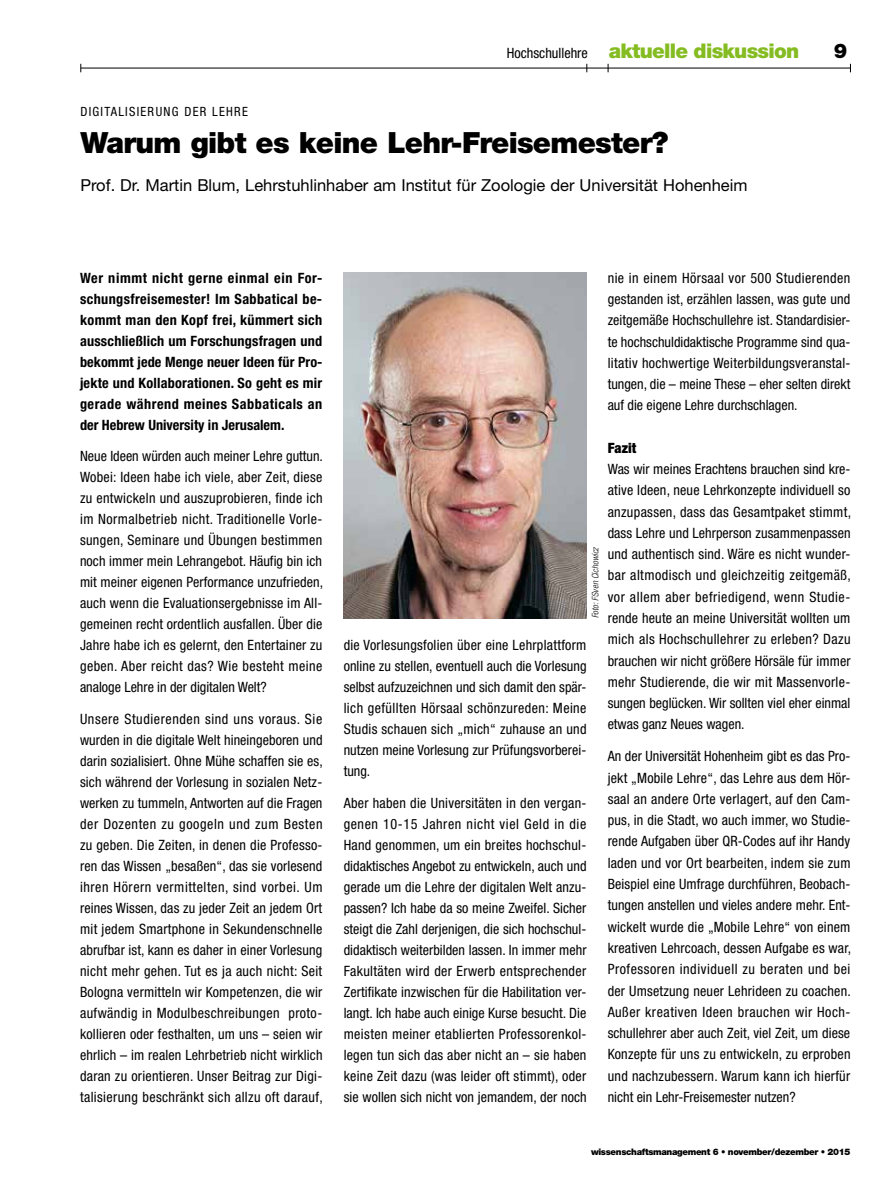
<style>
.page{position:relative;width:893px;height:1191px;background:#fff}
.page>*{position:absolute;margin:0;border:0;box-sizing:border-box;transform-origin:0 0}
.t1{font:900 29.25px "Helvetica Neue";letter-spacing:-.025em;color:#000}
.t2{font:900 20.25px "Helvetica Neue";letter-spacing:-.035em;color:#85bc21}
.t3{font:900 20.25px "Helvetica Neue";color:#000}
.t4{font:16.5px "Helvetica Neue";color:#000}
.t5{font:condensed 14.25px/21px "Helvetica Neue";color:#000;text-align:justify}
.t6{font:700 condensed 14.25px/21px "Helvetica Neue";color:#000;text-align:justify}
.t7{font:900 condensed 14.25px "Helvetica Neue";color:#000}
.t8{font:condensed 12.75px "Helvetica Neue";letter-spacing:.1em;color:#000}
.t9{font:900 9px "Helvetica Neue";letter-spacing:-.035em;color:#000}
.t10{font:italic 300 condensed 9px "Helvetica Neue";color:#000}
.s1{font-weight:400;font-stretch:condensed;font-size:14.25px;color:#000}
</style>
<div class="page">
<hr style="left:81px;top:68px;width:769px;height:1px;background:#000">
<img style="left:344px;top:272px;width:242px;height:346px">
<h2 class="t2" style="left:507px;top:39px;width:294px"><span class="s1">Hochschullehre</span> aktuelle diskussion</h2>
<h2 class="t3" style="left:834px;top:39px;width:15px">9</h2>
<p class="t8" style="left:80px;top:104px;width:169px">DIGITALISIERUNG DER LEHRE</p>
<h1 class="t1" style="left:80px;top:125px;width:589px">Warum gibt es keine Lehr-Freisemester?</h1>
<p class="t4" style="left:80px;top:175px;width:669px">Prof. Dr. Martin Blum, Lehrstuhlinhaber am Institut für Zoologie der Universität Hohenheim</p>
<p class="t6" style="left:80px;top:267px;width:244px">Wer nimmt nicht gerne einmal ein For&shy;schungsfreisemester! Im Sabbatical be&shy;kommt man den Kopf frei, kümmert sich ausschließlich um Forschungsfragen und bekommt jede Menge neuer Ideen für Pro&shy;jekte und Kollaborationen. So geht es mir gerade während meines Sabbaticals an der Hebrew University in Jerusalem.</p>
<p class="t5" style="left:80px;top:445px;width:245px">Neue Ideen würden auch meiner Lehre guttun.<br>Wobei: Ideen habe ich viele, aber Zeit, diese zu entwickeln und auszuprobieren, finde ich im Normalbetrieb nicht. Traditionelle Vorle&shy;sungen, Seminare und Übungen bestimmen noch immer mein Lehrangebot. Häufig bin ich mit meiner eigenen Performance unzufrieden, auch wenn die Evaluationsergebnisse im All&shy;gemeinen recht ordentlich ausfallen. Über die Jahre habe ich es gelernt, den Entertainer zu geben. Aber reicht das? Wie besteht meine analoge Lehre in der digitalen Welt?</p>
<p class="t5" style="left:80px;top:708px;width:244px">Unsere Studierenden sind uns voraus. Sie wurden in die digitale Welt hineingeboren und darin sozialisiert. Ohne Mühe schaffen sie es, sich während der Vorlesung in sozialen Netz&shy;werken zu tummeln, Antworten auf die Fragen der Dozenten zu googeln und zum Besten zu geben. Die Zeiten, in denen die Professo&shy;ren das Wissen „besaßen“, das sie vorlesend ihren Hörern vermittelten, sind vorbei. Um reines Wissen, das zu jeder Zeit an jedem Ort mit jedem Smartphone in Sekundenschnelle abrufbar ist, kann es daher in einer Vorlesung nicht mehr gehen. Tut es ja auch nicht: Seit Bologna vermitteln wir Kompetenzen, die wir aufwändig in Modulbeschreibungen proto&shy;kollieren oder festhalten, um uns – seien wir ehrlich – im realen Lehrbetrieb nicht wirklich daran zu orientieren. Unser Beitrag zur Digi&shy;talisierung beschränkt sich allzu oft darauf,</p>
<p class="t10" style="left:590px;top:618px;width:73px;rotate:-90deg">Foto: FSven Cichowicz</p>
<p class="t5" style="left:344px;top:634px;width:244px">die Vorlesungsfolien über eine Lehrplattform online zu stellen, eventuell auch die Vorlesung selbst aufzuzeichnen und sich damit den spär&shy;lich gefüllten Hörsaal schönzureden: Meine Studis schauen sich „mich“ zuhause an und nutzen meine Vorlesung zur Prüfungsvorberei&shy;tung.</p>
<p class="t5" style="left:344px;top:792px;width:244px">Aber haben die Universitäten in den vergan&shy;genen 10-15 Jahren nicht viel Geld in die Hand genommen, um ein breites hochschul&shy;didaktisches Angebot zu entwickeln, auch und gerade um die Lehre der digitalen Welt anzu&shy;passen? Ich habe da so meine Zweifel. Sicher steigt die Zahl derjenigen, die sich hochschul&shy;didaktisch weiterbilden lassen. In immer mehr Fakultäten wird der Erwerb entsprechender Zertifikate inzwischen für die Habilitation ver&shy;langt. Ich habe auch einige Kurse besucht. Die meisten meiner etablierten Professorenkol&shy;legen tun sich das aber nicht an – sie haben keine Zeit dazu (was leider oft stimmt), oder sie wollen sich nicht von jemandem, der noch</p>
<p class="t5" style="left:608px;top:267px;width:244px">nie in einem Hörsaal vor 500 Studierenden gestanden ist, erzählen lassen, was gute und zeitgemäße Hochschullehre ist. Standardisier&shy;te hochschuldidaktische Programme sind qua&shy;litativ hochwertige Weiterbildungsveranstal&shy;tungen, die – meine These – eher selten direkt auf die eigene Lehre durchschlagen.</p>
<p class="t7" style="left:608px;top:439px;width:30px">Fazit</p>
<p class="t5" style="left:608px;top:458px;width:245px">Was wir meines Erachtens brauchen sind kre&shy;ative Ideen, neue Lehrkonzepte individuell so anzupassen, dass das Gesamtpaket stimmt, dass Lehre und Lehrperson zusammenpassen und authentisch sind. Wäre es nicht wunder&shy;bar altmodisch und gleichzeitig zeitgemäß, vor allem aber befriedigend, wenn Studie&shy;rende heute an meine Universität wollten um mich als Hochschullehrer zu erleben? Dazu brauchen wir nicht größere Hörsäle für immer mehr Studierende, die wir mit Massenvorle&shy;sungen beglücken. Wir sollten viel eher einmal etwas ganz Neues wagen.</p>
<p class="t5" style="left:608px;top:745px;width:245px">An der Universität Hohenheim gibt es das Pro&shy;jekt „Mobile Lehre“, das Lehre aus dem Hör&shy;saal an andere Orte verlagert, auf den Cam&shy;pus, in die Stadt, wo auch immer, wo Studie&shy;rende Aufgaben über QR-Codes auf ihr Handy laden und vor Ort bearbeiten, indem sie zum Beispiel eine Umfrage durchführen, Beobach&shy;tungen anstellen und vieles andere mehr. Ent&shy;wickelt wurde die „Mobile Lehre“ von einem kreativen Lehrcoach, dessen Aufgabe es war, Professoren individuell zu beraten und bei der Umsetzung neuer Lehrideen zu coachen.<br>Außer kreativen Ideen brauchen wir Hoch&shy;schullehrer aber auch Zeit, viel Zeit, um diese Konzepte für uns zu entwickeln, zu erproben und nachzubessern. Warum kann ich hierfür nicht ein Lehr-Freisemester nutzen?</p>
<p class="t9" style="left:591px;top:1146px;width:261px">wissenschaftsmanagement 6 • november/dezember • 2015</p>
</div>
